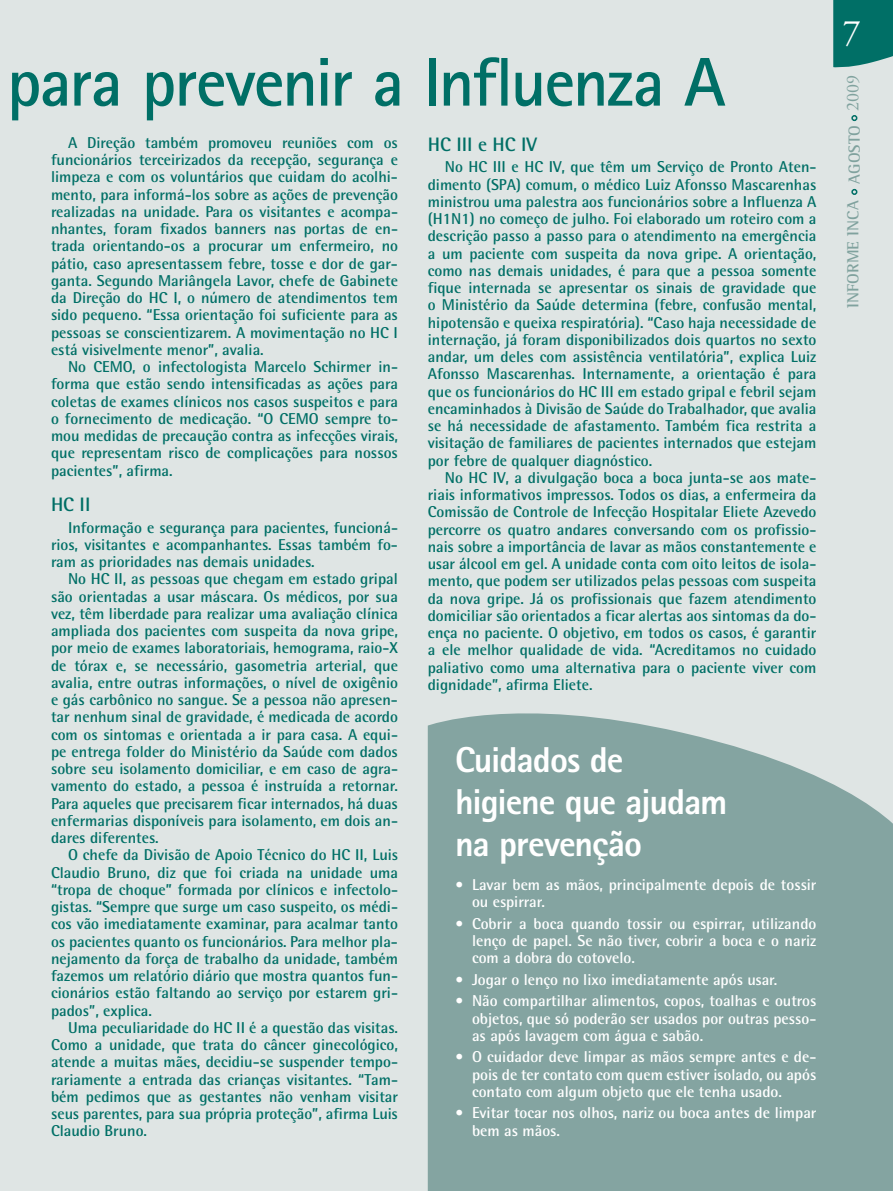
<style>
.page{position:relative;width:893px;height:1191px;background:#dfe5e4}
.page>*{position:absolute;margin:0;border:0;box-sizing:border-box;transform-origin:0 0}
.t1{font:700 69px "Rotis Sans Serif";letter-spacing:-.03em;color:#006f66}
.t2{font:800 36px/42px "Rotis Sans Serif";letter-spacing:-.03em;color:#fff}
.t3{font:36px "Adobe Garamond Pro";color:#fff}
.t4{font:700 19.5px "Rotis Semi Sans";color:#006f66}
.t5{font:700 16.5px "Rotis Semi Serif";letter-spacing:-.005em;color:#80a29e}
.t6{font:700 15.75px/17.2px "Rotis Semi Sans";color:#006f66;text-align:justify}
.t7{font:700 15.75px/17.2px "Rotis Semi Sans";color:#fff;text-align:justify}
.s1{font-family:"Adobe Garamond Pro";font-weight:400;font-size:18px}
</style>
<div class="page">
<div style="left:428px;top:713px;width:465px;height:478px;background:#84a4a1"></div>
<svg style="left:833px;top:0;width:60px;height:68px;background:#0f776e"></svg>
<svg style="left:851px;top:189px;width:6px;height:6px"></svg>
<svg style="left:851px;top:115px;width:6px;height:6px"></svg>
<h1 class="t1" style="left:7px;top:39px;width:720px">para prevenir a Influenza A</h1>
<p class="t6" style="left:51px;top:134px;width:348px;text-indent:17px">A Direção também promoveu reuniões com os funcionários terceirizados da recepção, segurança e limpeza e com os voluntários que cuidam do acolhi&shy;mento, para informá-los sobre as ações de prevenção realizadas na unidade. Para os visitantes e acompa&shy;nhantes, foram fixados banners nas portas de en&shy;trada orientando-os a procurar um enfermeiro, no pátio, caso apresentassem febre, tosse e dor de gar&shy;ganta. Segundo Mariângela Lavor, chefe de Gabinete da Direção do HC I, o número de atendimentos tem sido pequeno. “Essa orientação foi suficiente para as pessoas se conscientizarem. A movimentação no HC I está visivelmente menor”, avalia.</p>
<p class="t6" style="left:51px;top:358px;width:349px;text-indent:17px">No CEMO, o infectologista Marcelo Schirmer in&shy;forma que estão sendo intensificadas as ações para coletas de exames clínicos nos casos suspeitos e para o fornecimento de medicação. “O CEMO sempre to&shy;mou medidas de precaução contra as infecções virais, que representam risco de complicações para nossos pacientes”, afirma.</p>
<p class="t4" style="left:51px;top:492px;width:41px">HC II</p>
<p class="t6" style="left:51px;top:518px;width:348px;text-indent:17px">Informação e segurança para pacientes, funcioná&shy;rios, visitantes e acompanhantes. Essas também fo&shy;ram as prioridades nas demais unidades.</p>
<p class="t6" style="left:51px;top:570px;width:349px;text-indent:17px">No HC II, as pessoas que chegam em estado gripal são orientadas a usar máscara. Os médicos, por sua vez, têm liberdade para realizar uma avaliação clínica ampliada dos pacientes com suspeita da nova gripe, por meio de exames laboratoriais, hemograma, raio-X de tórax e, se necessário, gasometria arterial, que avalia, entre outras informações, o nível de oxigênio e gás carbônico no sangue. Se a pessoa não apresen&shy;tar nenhum sinal de gravidade, é medicada de acordo com os sintomas e orientada a ir para casa. A equi&shy;pe entrega folder do Ministério da Saúde com dados sobre seu isolamento domiciliar, e em caso de agra&shy;vamento do estado, a pessoa é instruída a retornar.<br>Para aqueles que precisarem ficar internados, há duas enfermarias disponíveis para isolamento, em dois an&shy;dares diferentes.</p>
<p class="t6" style="left:51px;top:846px;width:349px;text-indent:17px">O chefe da Divisão de Apoio Técnico do HC II, Luis Claudio Bruno, diz que foi criada na unidade uma “tropa de choque” formada por clínicos e infectolo&shy;gistas. “Sempre que surge um caso suspeito, os médi&shy;cos vão imediatamente examinar, para acalmar tanto os pacientes quanto os funcionários. Para melhor pla&shy;nejamento da força de trabalho da unidade, também fazemos um relatório diário que mostra quantos fun&shy;cionários estão faltando ao serviço por estarem gri&shy;pados”, explica.</p>
<p class="t6" style="left:51px;top:1018px;width:348px;text-indent:17px">Uma peculiaridade do HC II é a questão das visitas.<br>Como a unidade, que trata do câncer ginecológico, atende a muitas mães, decidiu-se suspender tempo&shy;rariamente a entrada das crianças visitantes. “Tam&shy;bém pedimos que as gestantes não venham visitar seus parentes, para sua própria proteção”, afirma Luis Claudio Bruno.</p>
<p class="t4" style="left:428px;top:132px;width:111px">HC III e HC IV</p>
<p class="t6" style="left:428px;top:158px;width:390px;text-indent:17px">No HC III e HC IV, que têm um Serviço de Pronto Aten&shy;dimento (SPA) comum, o médico Luiz Afonsso Mascarenhas ministrou uma palestra aos funcionários sobre a Influenza A (H1N1) no começo de julho. Foi elaborado um roteiro com a descrição passo a passo para o atendimento na emergência a um paciente com suspeita da nova gripe. A orientação, como nas demais unidades, é para que a pessoa somente fique internada se apresentar os sinais de gravidade que o Ministério da Saúde determina (febre, confusão mental, hipotensão e queixa respiratória). “Caso haja necessidade de internação, já foram disponibilizados dois quartos no sexto andar, um deles com assistência ventilatória”, explica Luiz Afonsso Mascarenhas. Internamente, a orientação é para que os funcionários do HC III em estado gripal e febril sejam encaminhados à Divisão de Saúde do Trabalhador, que avalia se há necessidade de afastamento. Também fica restrita a visitação de familiares de pacientes internados que estejam por febre de qualquer diagnóstico.</p>
<p class="t6" style="left:428px;top:468px;width:390px;text-indent:17px">No HC IV, a divulgação boca a boca junta-se aos mate&shy;riais informativos impressos. Todos os dias, a enfermeira da Comissão de Controle de Infecção Hospitalar Eliete Azevedo percorre os quatro andares conversando com os profissio&shy;nais sobre a importância de lavar as mãos constantemente e usar álcool em gel. A unidade conta com oito leitos de isola&shy;mento, que podem ser utilizados pelas pessoas com suspeita da nova gripe. Já os profissionais que fazem atendimento domiciliar são orientados a ficar alertas aos sintomas da do&shy;ença no paciente. O objetivo, em todos os casos, é garantir a ele melhor qualidade de vida. “Acreditamos no cuidado paliativo como uma alternativa para o paciente viver com dignidade”, afirma Eliete.</p>
<h2 class="t2" style="left:455px;top:738px;width:274px">Cuidados de higiene que ajudam na prevenção</h2>
<p class="t7" style="left:472px;top:875px;width:346px;text-indent:-17px">• Lavar bem as mãos, principalmente depois de tossir ou espirrar.</p>
<p class="t7" style="left:472px;top:914px;width:346px;text-indent:-17px">• Cobrir a boca quando tossir ou espirrar, utilizando lenço de papel. Se não tiver, cobrir a boca e o nariz com a dobra do cotovelo.</p>
<p class="t7" style="left:455px;top:970px;width:324px">• Jogar o lenço no lixo imediatamente após usar.</p>
<p class="t7" style="left:472px;top:992px;width:346px;text-indent:-17px">• Não compartilhar alimentos, copos, toalhas e outros objetos, que só poderão ser usados por outras pesso&shy;as após lavagem com água e sabão.</p>
<p class="t7" style="left:472px;top:1048px;width:346px;text-indent:-17px">• O cuidador deve limpar as mãos sempre antes e de&shy;pois de ter contato com quem estiver isolado, ou após contato com algum objeto que ele tenha usado.</p>
<p class="t7" style="left:472px;top:1104px;width:346px;text-indent:-17px">• Evitar tocar nos olhos, nariz ou boca antes de limpar bem as mãos.</p>
<h2 class="t3" style="left:843px;top:11px;width:19px">7</h2>
<p class="t5" style="left:843px;top:308px;width:235px;rotate:-90deg">INFORME INCA AGOSTO <span class="s1">2009</span></p>
</div>
